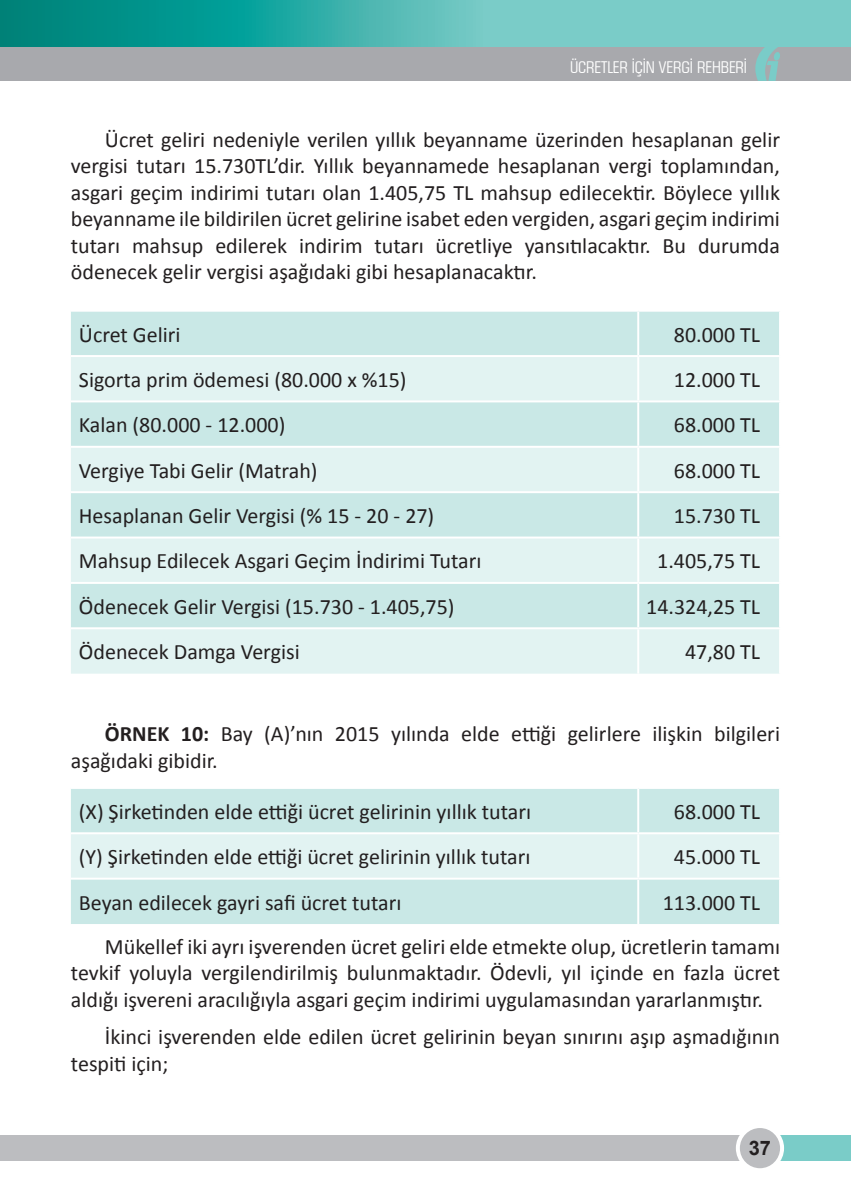
<style>
.page{position:relative;width:851px;height:1191px;background:#fff}
.page>*{position:absolute;margin:0;border:0;box-sizing:border-box;transform-origin:0 0}
.iç_metin{font:22px/26.4px "Calibri";color:#231f20;text-align:justify}
.t1{font:700 20px "Arial";color:#231f20}
.t2{font:condensed 16px "Square 721 BT";color:#fff}
.s1{font-weight:700}
</style>
<div class="page">
<div style="left:770px;top:1135px;width:80px;height:25px;background:#7accc8"></div>
<div style="left:0;top:1135px;width:743px;height:25px;background:#bcbdc0"></div>
<div style="left:737px;top:1126px;width:45px;height:44px;background:#bcbdc0;border-radius:50%"></div>
<div style="left:735px;top:1124px;width:49px;height:48px;border:4px solid #fff;border-radius:50%"></div>
<svg style="left:0;top:0;width:850px;height:47px"></svg>
<div style="left:0;top:47px;width:850px;height:34px;background:#a8a9ad"></div>
<svg style="left:755px;top:47px;width:25px;height:34px"></svg>
<div style="left:71px;top:312px;width:708px;height:43px;background:#c9e8e6"></div>
<svg style="left:71px;top:357px;width:708px;height:316px;fill:#e2f3f2"></svg>
<hr style="left:637px;top:312px;width:2px;height:43px;background:#fff">
<hr style="left:637px;top:357px;width:2px;height:43px;background:#fff">
<hr style="left:637px;top:402px;width:2px;height:44px;background:#fff">
<hr style="left:637px;top:448px;width:2px;height:43px;background:#fff">
<hr style="left:637px;top:493px;width:2px;height:43px;background:#fff">
<hr style="left:637px;top:538px;width:2px;height:44px;background:#fff">
<hr style="left:637px;top:584px;width:2px;height:43px;background:#fff">
<hr style="left:637px;top:629px;width:2px;height:44px;background:#fff">
<hr style="left:71px;top:400px;width:567px;height:2px;background:#fff">
<hr style="left:638px;top:400px;width:143px;height:2px;background:#fff">
<hr style="left:71px;top:446px;width:567px;height:2px;background:#fff">
<hr style="left:638px;top:446px;width:143px;height:2px;background:#fff">
<hr style="left:71px;top:491px;width:567px;height:2px;background:#fff">
<hr style="left:638px;top:491px;width:143px;height:2px;background:#fff">
<hr style="left:71px;top:536px;width:567px;height:2px;background:#fff">
<hr style="left:638px;top:536px;width:143px;height:2px;background:#fff">
<hr style="left:71px;top:582px;width:567px;height:2px;background:#fff">
<hr style="left:638px;top:582px;width:143px;height:2px;background:#fff">
<hr style="left:71px;top:627px;width:567px;height:2px;background:#fff">
<hr style="left:638px;top:627px;width:143px;height:2px;background:#fff">
<div style="left:71px;top:789px;width:708px;height:135px;background:#c9e8e6"></div>
<div style="left:71px;top:834px;width:708px;height:43px;background:#e2f3f2"></div>
<hr style="left:637px;top:789px;width:2px;height:43px;background:#fff">
<hr style="left:71px;top:832px;width:567px;height:2px;background:#fff">
<hr style="left:638px;top:832px;width:143px;height:2px;background:#fff">
<hr style="left:637px;top:834px;width:2px;height:43px;background:#fff">
<hr style="left:637px;top:879px;width:2px;height:45px;background:#fff">
<hr style="left:71px;top:877px;width:567px;height:2px;background:#fff">
<hr style="left:638px;top:877px;width:143px;height:2px;background:#fff">
<p class="t2" style="left:570px;top:57px;width:178px">ÜCRETLER İÇİN VERGİ REHBERİ</p>
<p class="iç_metin" style="left:71px;top:126px;width:710px;text-indent:34px">Ücret geliri nedeniyle verilen yıllık beyanname üzerinden hesaplanan gelir vergisi tutarı 15.730TL’dir. Yıllık beyannamede hesaplanan vergi toplamından, asgari geçim indirimi tutarı olan 1.405,75 TL mahsup edilecektir. Böylece yıllık beyanname ile bildirilen ücret gelirine isabet eden vergiden, asgari geçim indirimi tutarı mahsup edilerek indirim tutarı ücretliye yansıtılacaktır. Bu durumda ödenecek gelir vergisi aşağıdaki gibi hesaplanacaktır.</p>
<p class="iç_metin" style="left:79px;top:321px;width:103px">Ücret Geliri</p>
<p class="iç_metin" style="left:673px;top:321px;width:88px">80.000 TL</p>
<p class="iç_metin" style="left:79px;top:366px;width:329px">Sigorta prim ödemesi (80.000 x %15)</p>
<p class="iç_metin" style="left:673px;top:366px;width:88px">12.000 TL</p>
<p class="iç_metin" style="left:79px;top:412px;width:208px">Kalan (80.000 - 12.000)</p>
<p class="iç_metin" style="left:673px;top:412px;width:88px">68.000 TL</p>
<p class="iç_metin" style="left:79px;top:457px;width:240px">Vergiye Tabi Gelir (Matrah)</p>
<p class="iç_metin" style="left:673px;top:457px;width:88px">68.000 TL</p>
<p class="iç_metin" style="left:79px;top:502px;width:357px">Hesaplanan Gelir Vergisi (% 15 - 20 - 27)</p>
<p class="iç_metin" style="left:673px;top:502px;width:88px">15.730 TL</p>
<p class="iç_metin" style="left:79px;top:548px;width:404px">Mahsup Edilecek Asgari Geçim İndirimi Tutarı</p>
<p class="iç_metin" style="left:657px;top:548px;width:104px">1.405,75 TL</p>
<p class="iç_metin" style="left:79px;top:593px;width:377px">Ödenecek Gelir Vergisi (15.730 - 1.405,75)</p>
<p class="iç_metin" style="left:646px;top:593px;width:115px">14.324,25 TL</p>
<p class="iç_metin" style="left:79px;top:639px;width:222px">Ödenecek Damga Vergisi</p>
<p class="iç_metin" style="left:685px;top:639px;width:77px">47,80 TL</p>
<p class="iç_metin" style="left:71px;top:720px;width:710px;text-indent:34px"><span class="s1">ÖRNEK 10:</span> Bay (A)’nın 2015 yılında elde ettiği gelirlere ilişkin bilgileri aşağıdaki gibidir.</p>
<p class="iç_metin" style="left:79px;top:798px;width:453px">(X) Şirketinden elde ettiği ücret gelirinin yıllık tutarı</p>
<p class="iç_metin" style="left:673px;top:798px;width:88px">68.000 TL</p>
<p class="iç_metin" style="left:79px;top:843px;width:453px">(Y) Şirketinden elde ettiği ücret gelirinin yıllık tutarı</p>
<p class="iç_metin" style="left:673px;top:843px;width:88px">45.000 TL</p>
<p class="iç_metin" style="left:79px;top:889px;width:324px">Beyan edilecek gayri safi ücret tutarı</p>
<p class="iç_metin" style="left:662px;top:889px;width:99px">113.000 TL</p>
<p class="iç_metin" style="left:71px;top:933px;width:710px;text-indent:34px">Mükellef iki ayrı işverenden ücret geliri elde etmekte olup, ücretlerin tamamı tevkif yoluyla vergilendirilmiş bulunmaktadır. Ödevli, yıl içinde en fazla ücret aldığı işvereni aracılığıyla asgari geçim indirimi uygulamasından yararlanmıştır.</p>
<p class="iç_metin" style="left:71px;top:1024px;width:710px;text-indent:34px">İkinci işverenden elde edilen ücret gelirinin beyan sınırını aşıp aşmadığının tespiti için;</p>
<p class="t1" style="left:748px;top:1135px;width:24px">37</p>
</div>
